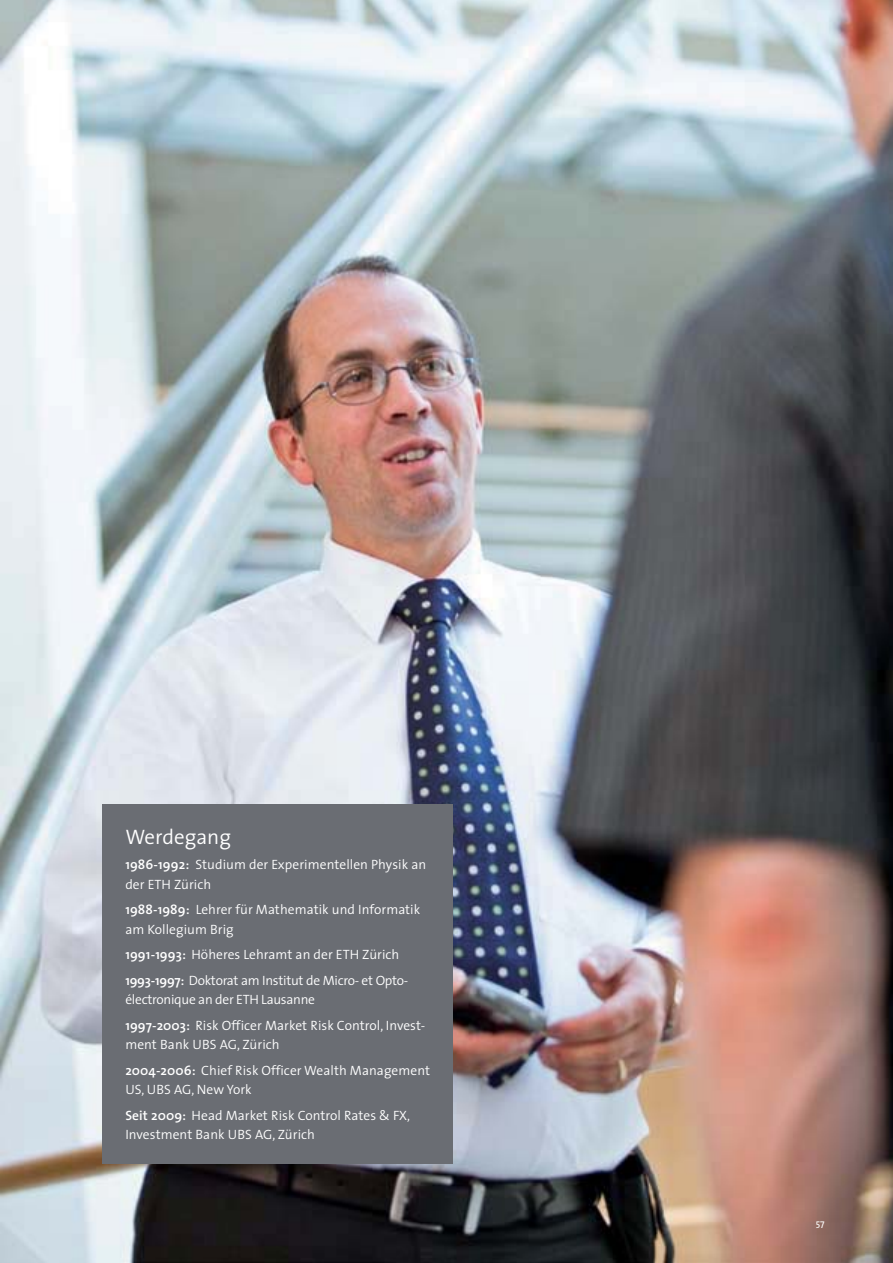
<style>
.page{position:relative;width:893px;height:1263px;background:#fff}
.page>*{position:absolute;margin:0;border:0;box-sizing:border-box;transform-origin:0 0}
.t1{font:300 21px "The Sans";color:#fff}
.t2{font:300 13.5px/25.5px "The Sans";letter-spacing:.005em;color:#fff}
.t3{font:300 13.5px/25.5px "The Sans";letter-spacing:-.02em;color:#fff}
.t4{font:9.75px "The Sans Caps";color:#fff}
.s1{font-weight:600}
</style>
<div class="page">
<img style="left:0;top:0;width:893px;height:1263px">
<div style="left:102px;top:804px;width:351px;height:359px;background:#6a6d73"></div>
<h1 class="t1" style="left:125px;top:829px;width:107px">Werdegang</h1>
<p class="t2" style="left:125px;top:856px;width:302px;line-height:19.5px"><span class="s1">1986-1992:</span> Studium der Experimentellen Physik an der ETH Zürich</p>
<p class="t2" style="left:125px;top:901px;width:296px;line-height:19.5px"><span class="s1">1988-1989:</span> Lehrer für Mathematik und Informatik am Kollegium Brig</p>
<p class="t3" style="left:125px;top:943px;width:284px"><span class="s1">1991-1993:</span> Höheres Lehramt an der ETH Zürich<br><span class="s1">1993-1997:</span> Doktorat am Institut de Micro- et Opto-</p>
<p class="t2" style="left:125px;top:988px;width:301px">électronique an der ETH Lausanne<br><span class="s1">1997-2003:</span> Risk Officer Market Risk Control, Invest-</p>
<p class="t2" style="left:125px;top:1033px;width:306px">ment Bank UBS AG, Zürich<br><span class="s1">2004-2006:</span> Chief Risk Officer Wealth Management</p>
<p class="t2" style="left:125px;top:1078px;width:286px">US, UBS AG, New York<br><span class="s1">Seit 2009:</span> Head Market Risk Control Rates &amp; FX,</p>
<p class="t2" style="left:125px;top:1123px;width:191px">Investment Bank UBS AG, Zürich</p>
<p class="t4" style="left:816px;top:1216px;width:10px">57</p>
</div>
